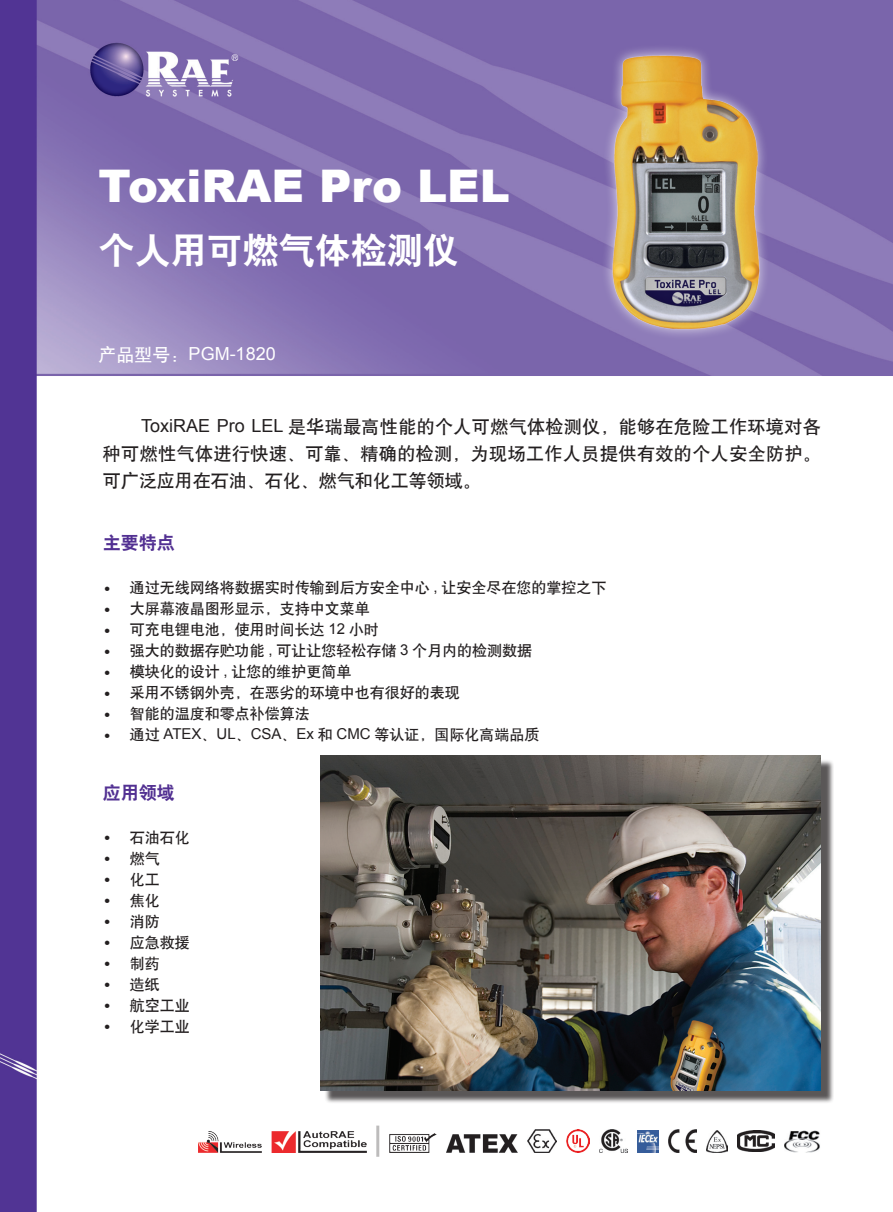
<style>
.page{position:relative;width:893px;height:1212px;background:#fff}
.page>*{position:absolute;margin:0;border:0;box-sizing:border-box;transform-origin:0 0}
.t1{font:900 45px "Arial";color:#fff}
.t2{font:36px "H Yb 2 gj";color:#fff}
.t3{font:18px/27px "H Yb 1 gj";letter-spacing:.025em;color:#231f20;text-align:justify}
.t4{font:18px "Arial";color:#fff}
.t5{font:18px "H Yb 2 gj";color:#523092}
.t6{font:15px "H Yb 1 gj";color:#231f20}
.s1{font-family:"H Yb 1 gj"}
.s2{font-family:"Arial"}
.s3{font-family:"Sim Sun";font-size:18px}
</style>
<div class="page">
<img style="left:0;top:0;width:893px;height:1212px">
<div style="left:324px;top:759px;width:510px;height:344px;background:#231f20;opacity:.75"></div>
<img style="left:320px;top:755px;width:501px;height:335px">
<img style="left:596px;top:41px;width:177px;height:300px">
<img style="left:738px;top:1131px;width:36px;height:20px">
<img style="left:784px;top:1131px;width:37px;height:21px">
<img style="left:446px;top:1134px;width:72px;height:18px">
<img style="left:668px;top:1129px;width:29px;height:23px">
<img style="left:599px;top:1130px;width:28px;height:22px">
<img style="left:707px;top:1131px;width:21px;height:21px">
<img style="left:637px;top:1130px;width:21px;height:22px">
<img style="left:272px;top:1131px;width:94px;height:21px">
<img style="left:199px;top:1131px;width:63px;height:21px">
<hr style="left:376px;top:1125px;width:3px;height:32px;background:#231f20">
<img style="left:528px;top:1130px;width:28px;height:22px">
<img style="left:389px;top:1133px;width:47px;height:20px">
<img style="left:566px;top:1129px;width:23px;height:24px">
<h1 class="t1" style="left:99px;top:154px;width:413px">ToxiRAE Pro LEL</h1>
<h2 class="t2" style="left:99px;top:232px;width:361px">个人用可燃气体检测仪</h2>
<p class="t4" style="left:99px;top:342px;width:179px"><span class="s1">产品型号：</span>PGM-1820</p>
<p class="t3" style="left:103px;top:413px;width:719px;text-indent:38px"><span class="s2">ToxiRAE Pro LEL</span> 是华瑞最高性能的个人可燃气体检测仪，能够在危险工作环境对各种可燃性气体进行快速、可靠、精确的检测，为现场工作人员提供有效的个人安全防护。可广泛应用在石油、石化、燃气和化工等领域。</p>
<p class="t5" style="left:103px;top:534px;width:73px">主要特点</p>
<p class="t6" style="left:103px;top:580px;width:505px"><span class="s3">•</span> 通过无线网络将数据实时传输到后方安全中心 <span class="s2">,</span> 让安全尽在您的掌控之下</p>
<p class="t6" style="left:103px;top:601px;width:268px"><span class="s3">•</span> 大屏幕液晶图形显示，支持中文菜单</p>
<p class="t6" style="left:103px;top:622px;width:278px"><span class="s3">•</span> 可充电锂电池，使用时间长达 <span class="s2">12</span> 小时</p>
<p class="t6" style="left:103px;top:643px;width:431px"><span class="s3">•</span> 强大的数据存贮功能 <span class="s2">,</span> 可让让您轻松存储 <span class="s2">3</span> 个月内的检测数据</p>
<p class="t6" style="left:103px;top:664px;width:250px"><span class="s3">•</span> 模块化的设计 <span class="s2">,</span> 让您的维护更简单</p>
<p class="t6" style="left:103px;top:685px;width:358px"><span class="s3">•</span> 采用不锈钢外壳，在恶劣的环境中也有很好的表现</p>
<p class="t6" style="left:103px;top:706px;width:208px"><span class="s3">•</span> 智能的温度和零点补偿算法</p>
<p class="t6" style="left:103px;top:727px;width:438px"><span class="s3">•</span> 通过 <span class="s2">ATEX</span>、<span class="s2">UL</span>、<span class="s2">CSA</span>、<span class="s2">Ex</span> 和 <span class="s2">CMC</span> 等认证，国际化高端品质</p>
<p class="t5" style="left:103px;top:783px;width:73px">应用领域</p>
<p class="t6" style="left:103px;top:830px;width:88px"><span class="s3">•</span> 石油石化</p>
<p class="t6" style="left:103px;top:851px;width:58px"><span class="s3">•</span> 燃气</p>
<p class="t6" style="left:103px;top:872px;width:58px"><span class="s3">•</span> 化工</p>
<p class="t6" style="left:103px;top:893px;width:58px"><span class="s3">•</span> 焦化</p>
<p class="t6" style="left:103px;top:914px;width:58px"><span class="s3">•</span> 消防</p>
<p class="t6" style="left:103px;top:935px;width:88px"><span class="s3">•</span> 应急救援</p>
<p class="t6" style="left:103px;top:956px;width:58px"><span class="s3">•</span> 制药</p>
<p class="t6" style="left:103px;top:977px;width:58px"><span class="s3">•</span> 造纸</p>
<p class="t6" style="left:103px;top:998px;width:88px"><span class="s3">•</span> 航空工业</p>
<p class="t6" style="left:103px;top:1019px;width:88px"><span class="s3">•</span> 化学工业</p>
</div>
